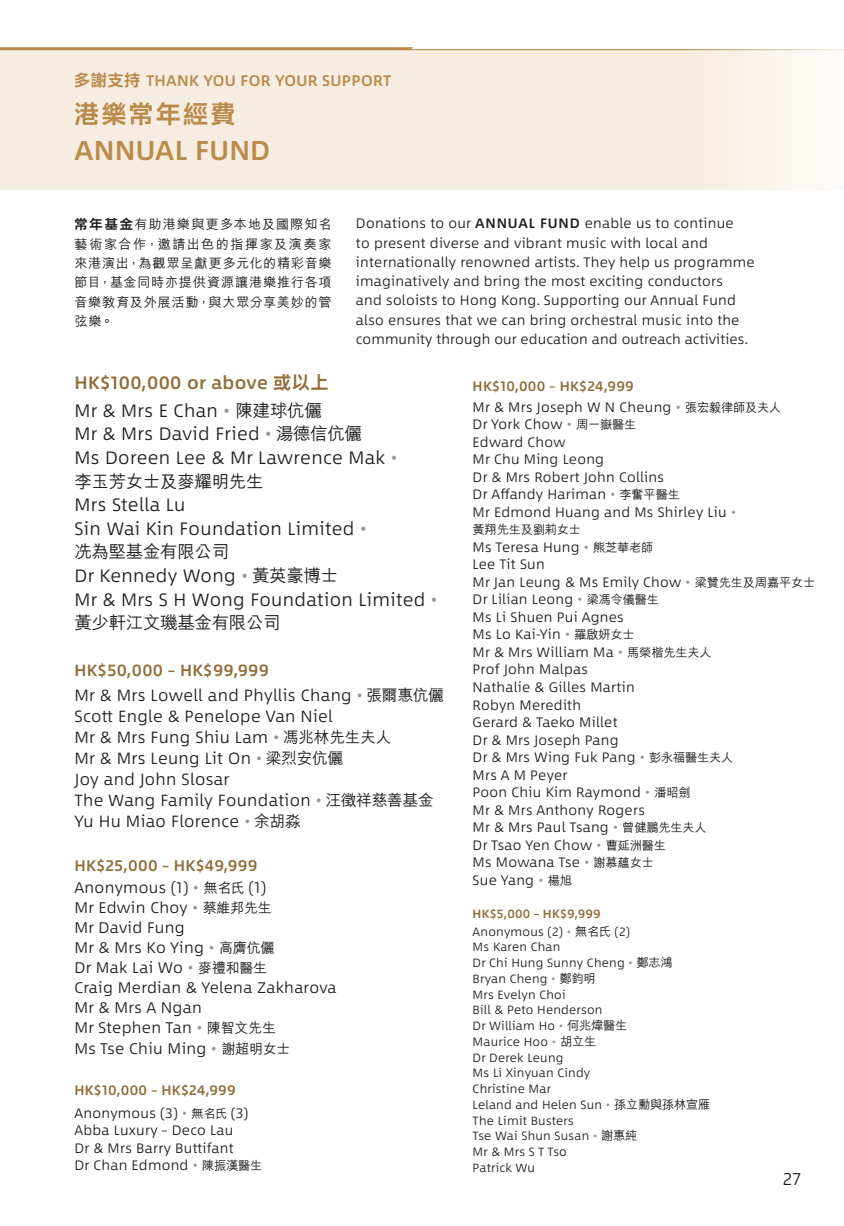
<style>
.page{position:relative;width:844px;height:1226px;background:#fff}
.page>*{position:absolute;margin:0;border:0;box-sizing:border-box;transform-origin:0 0}
.t1{font:500 28px "Between 1";letter-spacing:.01em;color:#bb8b4a}
.t2{font:700 24.5px "Aktiv Hei Hant";letter-spacing:.115em;color:#bb8b4a}
.t3{font:300 18.38px/23.6px "Between 1";letter-spacing:.02em;color:#231f20}
.t4{font:500 18.38px/27.1px "Between 1";letter-spacing:.02em;color:#926d37}
.t5{font:500 17.5px "M Hei";letter-spacing:-.02em;color:#231f20}
.t6{font:300 17.5px "Between 1";color:#231f20}
.t7{font:300 16.62px/21px "Between 1";letter-spacing:.02em;color:#231f20}
.t8{font:300 15.75px/20.1px "Between 1";letter-spacing:.02em;color:#231f20}
.t9{font:500 15.75px/21.9px "Between 1";letter-spacing:.02em;color:#926d37}
.t10{font:500 15.75px "Between 1";letter-spacing:.02em;color:#bb8b4a}
.t11{font:300 14px/17.5px "Between 1";letter-spacing:.02em;color:#231f20}
.t12{font:500 14px/22.8px "Between 1";letter-spacing:.02em;color:#926d37}
.t13{font:500 14px "Between 1";color:#231f20}
.t14{font:500 13.12px/19.2px "M Hei";letter-spacing:.055em;color:#231f20;text-align:justify}
.t15{font:300 12.25px/15.8px "Between 1";letter-spacing:.02em;color:#231f20}
.t16{font:500 12.25px/17.5px "Between 1";letter-spacing:.02em;color:#926d37}
.t17{font:500 12.25px "M Hei";letter-spacing:-.02em;color:#231f20}
.s1{font-family:"Aktiv Hei Hant";font-weight:700}
.s2{font-weight:500}
.s3{font-family:"Aktiv Hei Hant";font-weight:700;font-size:17.5px}
.s4{font-weight:300;color:#231f20}
.s5{font-weight:300;color:#939598}
.s6{font-family:"M Hei";font-size:17.5px;color:#231f20}
.s7{color:#939598}
.s8{font-family:"M Hei";font-weight:500;font-size:17.5px}
.s9{font-weight:500;color:#926d37}
.s10{font-family:"M Hei";font-weight:500;font-size:15.75px}
.s11{font-family:"M Hei";font-size:14px;color:#231f20}
.s12{font-family:"M Hei";font-weight:500;font-size:14px}
.s13{font-family:"M Hei";font-size:12.25px;color:#231f20}
.s14{font-family:"M Hei";font-weight:500;font-size:12.25px}
.s15{font-family:"M Hei";color:#231f20}
.s16{font-family:"M Hei";font-weight:500}
</style>
<div class="page">
<div style="left:0;top:50px;width:843px;height:139px;background:#f6ede2"></div>
<hr style="left:0;top:49px;width:843px;height:1px;background:#bb8b4a">
<svg style="left:0;top:47px;width:413px;height:3px"></svg>
<p class="t10" style="left:74px;top:71px;width:278px"><span class="s1">多謝支持</span> THANK YOU FOR YOUR SUPPO</p>
<p class="t10" style="left:373px;top:71px;width:20px">RT</p>
<h2 class="t2" style="left:74px;top:99px;width:162px">港樂常年經費</h2>
<h1 class="t1" style="left:74px;top:133px;width:197px">ANNUAL FUND</h1>
<p class="t14" style="left:74px;top:215px;width:258px"><span class="s1">常年基金</span>有助港樂與更多本地及國際知名藝術家合作，邀請出色的指揮家及演奏家來港演出，為觀眾呈獻更多元化的精彩音樂節目，基金同時亦提供資源讓港樂推行各項音樂教育及外展活動，與大眾分享美妙的管弦樂。</p>
<p class="t11" style="left:356px;top:214px;width:131px">Donations to our <span class="s2">ANNUA</span></p>
<p class="t13" style="left:528px;top:215px;width:31px">L FUND</p>
<p class="t11" style="left:356px;top:214px;width:400px;line-height:19.2px;text-indent:229px">enable us to continue<br>to present diverse and vibrant music with local and internationally renowned artists. They help us programme imaginatively and bring the most exciting conductors<br>and soloists to Hong Kong. Supporting our Annual Fund also ensures that we can bring orchestral music into the community through our education and outreach activities.</p>
<h3 class="t4" style="left:74px;top:369px;width:255px">H K$100,000 OR ABOVE <span class="s3">或以上<br></span><span class="s4">Mr &amp; Mrs E Chan</span> <span class="s5">•</span> <span class="s6">陳建球伉儷</span></h3>
<h3 class="t3" style="left:74px;top:422px;width:324px">Mr &amp; Mrs David Fried <span class="s7">•</span> <span class="s8">湯德信伉儷<br></span>Ms Doreen Lee &amp; Mr Lawrence Mak <span class="s7">•</span></h3>
<p class="t5" style="left:74px;top:472px;width:190px">李玉芳女士及麥耀明先生</p>
<h3 class="t3" style="left:74px;top:492px;width:293px">Mrs Stella Lu<br>Sin Wai Kin Foundation Limited <span class="s7">•</span></h3>
<p class="t5" style="left:74px;top:542px;width:156px">冼為堅基金有限公司</p>
<h3 class="t3" style="left:74px;top:563px;width:364px">Dr Kennedy Wong <span class="s7">•</span> <span class="s8">黃英豪博士<br></span>Mr &amp; Mrs S H Wong Foundation Limited <span class="s7">•</span></h3>
<p class="t5" style="left:74px;top:613px;width:208px">黃少軒江文璣基金有限公司</p>
<p class="t7" style="left:74px;top:658px;width:371px;line-height:24.5px"><span class="s9">H K$50,000 – H K$99,999<br></span>Mr &amp; Mrs Lowell and Phyllis Chang <span class="s7">•</span> <span class="s10">張爾惠伉儷</span></p>
<p class="t7" style="left:74px;top:705px;width:361px">Scott Engle &amp; Penelope Van Niel<br>Mr &amp; Mrs Fung Shiu Lam <span class="s7">•</span> <span class="s10">馮兆林先生夫人<br></span>Mr &amp; Mrs Leung Lit On <span class="s7">•</span> <span class="s10">梁烈安伉儷<br></span>Joy and John Slosar<br>The Wang Family Foundation <span class="s7">•</span> <span class="s10">汪徵祥慈善基金<br></span>Yu Hu Miao Florence <span class="s7">•</span> <span class="s10">余胡淼</span></p>
<p class="t9" style="left:74px;top:853px;width:193px">H K$25,000 – H K$49,999<br><span class="s4">Anonymous (1)</span> <span class="s5">•</span> <span class="s11">無名氏</span> <span class="s4">(1)</span></p>
<p class="t8" style="left:74px;top:896px;width:263px">Mr Edwin Choy <span class="s7">•</span> <span class="s12">蔡維邦先生<br></span>Mr David Fung<br>Mr &amp; Mrs Ko Ying <span class="s7">•</span> <span class="s12">高膺伉儷<br></span>Dr Mak Lai Wo <span class="s7">•</span> <span class="s12">麥禮和醫生<br></span>Craig Merdian &amp; Yelena Zakharova<br>Mr &amp; Mrs A Ngan<br>Mr Stephen Tan <span class="s7">•</span> <span class="s12">陳智文先生<br></span>Ms Tse Chiu Ming <span class="s7">•</span> <span class="s12">謝超明女士</span></p>
<p class="t12" style="left:74px;top:1078px;width:175px">H K$10,000 – H K$24,999<br><span class="s4">Anonymous (3)</span> <span class="s5">•</span> <span class="s13">無名氏</span> <span class="s4">(3)</span></p>
<p class="t11" style="left:74px;top:1121px;width:189px">Abba Luxury – Deco Lau<br>Dr &amp; Mrs Barry Buttifant<br>Dr Chan Edmond <span class="s7">•</span> <span class="s14">陳振漢醫生</span></p>
<p class="t11" style="left:472px;top:375px;width:310px;line-height:21px"><span class="s9">H K$10,000 – H K$24,999<br></span>Mr &amp; Mrs Joseph W N Cheung <span class="s7">•</span> <span class="s14">張宏毅律師及夫人</span></p>
<p class="t11" style="left:472px;top:415px;width:265px">Dr York Chow <span class="s7">•</span> <span class="s14">周一嶽醫生<br></span>Edward Chow<br>Mr Chu Ming Leong<br>Dr &amp; Mrs Robert John Collins<br>Dr Affandy Hariman <span class="s7">•</span> <span class="s14">李奮平醫生<br></span>Mr Edmond Huang and Ms Shirley Liu <span class="s7">•</span></p>
<p class="t17" style="left:472px;top:523px;width:110px">黃翔先生及劉莉女士</p>
<p class="t11" style="left:472px;top:538px;width:344px">Ms Teresa Hung <span class="s7">•</span> <span class="s14">熊芝華老師<br></span>Lee Tit Sun<br>Mr Jan Leung &amp; Ms Emily Chow <span class="s7">•</span> <span class="s14">梁贊先生及周嘉平女士<br></span>Dr Lilian Leong <span class="s7">•</span> <span class="s14">梁馮令儀醫生<br></span>Ms Li Shuen Pui Agnes<br>Ms Lo Kai-Yin <span class="s7">•</span> <span class="s14">羅啟妍女士<br></span>Mr &amp; Mrs William Ma <span class="s7">•</span> <span class="s14">馬榮楷先生夫人<br></span>Prof John Malpas<br>Nathalie &amp; Gilles Martin<br>Robyn Meredith<br>Gerard &amp; Taeko Millet<br>Dr &amp; Mrs Joseph Pang<br>Dr &amp; Mrs Wing Fuk Pang <span class="s7">•</span> <span class="s14">彭永福醫生夫人<br></span>Mrs A M Peyer<br>Poon Chiu Kim Raymond <span class="s7">•</span> <span class="s14">潘昭劍<br></span>Mr &amp; Mrs Anthony Rogers<br>Mr &amp; Mrs Paul Tsang <span class="s7">•</span> <span class="s14">曾健鵬先生夫人<br></span>Dr Tsao Yen Chow <span class="s7">•</span> <span class="s14">曹延洲醫生<br></span>Ms Mowana Tse <span class="s7">•</span> <span class="s14">謝慕蘊女士<br></span>Sue Yang <span class="s7">•</span> <span class="s14">楊旭</span></p>
<p class="t16" style="left:472px;top:904px;width:159px">H K$5,000 – H K$9,999<br><span class="s4">Anonymous (2)</span> <span class="s5">•</span> <span class="s15">無名氏</span> <span class="s4">(2)</span></p>
<p class="t15" style="left:472px;top:938px;width:239px">Ms Karen Chan<br>Dr Chi Hung Sunny Cheng <span class="s7">•</span> <span class="s16">鄭志鴻<br></span>Bryan Cheng <span class="s7">•</span> <span class="s16">鄭鈞明<br></span>Mrs Evelyn Choi<br>Bill &amp; Peto Henderson<br>Dr William Ho <span class="s7">•</span> <span class="s16">何兆煒醫生<br></span>Maurice Hoo <span class="s7">•</span> <span class="s16">胡立生<br></span>Dr Derek Leung<br>Ms Li Xinyuan Cindy<br>Christine Mar<br>Leland and Helen Sun <span class="s7">•</span> <span class="s16">孫立勳與孫林宣雁<br></span>The Limit Busters<br>Tse Wai Shun Susan <span class="s7">•</span> <span class="s16">謝惠純<br></span>Mr &amp; Mrs S T Tso<br>Patrick Wu</p>
<p class="t6" style="left:782px;top:1167px;width:20px">27</p>
</div>
